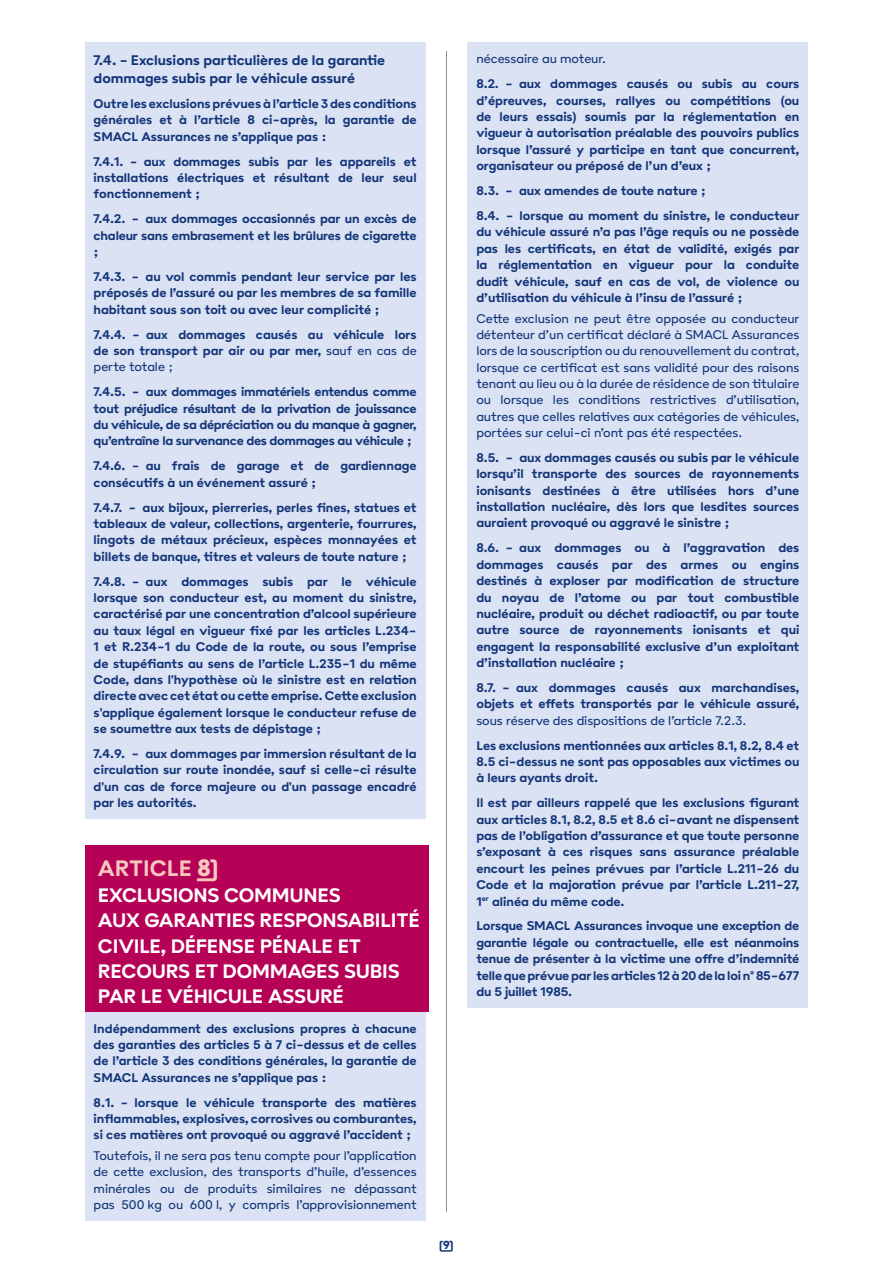
<style>
.page{position:relative;width:893px;height:1263px;background:#fff}
.page>*{position:absolute;margin:0;border:0;box-sizing:border-box;transform-origin:0 0}
.t1{font:700 24.3px "Poligon";color:#f9c6bd}
.t2{font:700 21.15px/25.5px "Poligon";letter-spacing:-.01em;color:#fff}
.t3{font:700 15.15px/18.1px "Poligon";color:#133578}
.t4{font:700 13.65px/16.4px "Poligon";color:#133578;text-align:justify}
.t5{font:13.65px/16.4px "Poligon";color:#133578;text-align:justify}
.t6{font:12px "Poligon Black Link";color:#133578}
.s1{font-weight:400}
.s2{font-family:"Poligon Black Link";font-weight:400}
</style>
<div class="page">
<hr style="left:446px;top:51px;width:1px;height:1161px;background:#859198">
<div style="left:85px;top:42px;width:340px;height:53px;background:#dae2f4"></div>
<div style="left:85px;top:87px;width:340px;height:65px;background:#dae2f4"></div>
<div style="left:85px;top:145px;width:340px;height:65px;background:#dae2f4"></div>
<div style="left:85px;top:202px;width:340px;height:66px;background:#dae2f4"></div>
<div style="left:85px;top:260px;width:340px;height:65px;background:#dae2f4"></div>
<div style="left:85px;top:318px;width:340px;height:65px;background:#dae2f4"></div>
<div style="left:85px;top:375px;width:340px;height:82px;background:#dae2f4"></div>
<div style="left:85px;top:449px;width:340px;height:49px;background:#dae2f4"></div>
<div style="left:85px;top:491px;width:340px;height:81px;background:#dae2f4"></div>
<div style="left:85px;top:565px;width:340px;height:180px;background:#dae2f4"></div>
<div style="left:85px;top:737px;width:340px;height:82px;background:#dae2f4"></div>
<div style="left:85px;top:1012px;width:340px;height:81px;background:#dae2f4"></div>
<div style="left:85px;top:1086px;width:340px;height:65px;background:#dae2f4"></div>
<div style="left:85px;top:1139px;width:340px;height:82px;background:#dae2f4"></div>
<div style="left:85px;top:846px;width:344px;height:166px;background:#b50156"></div>
<div style="left:468px;top:42px;width:340px;height:33px;background:#dae2f4"></div>
<div style="left:468px;top:67px;width:340px;height:115px;background:#dae2f4"></div>
<div style="left:468px;top:174px;width:340px;height:33px;background:#dae2f4"></div>
<div style="left:468px;top:199px;width:340px;height:115px;background:#dae2f4"></div>
<div style="left:468px;top:302px;width:340px;height:147px;background:#dae2f4"></div>
<div style="left:468px;top:441px;width:340px;height:98px;background:#dae2f4"></div>
<div style="left:468px;top:531px;width:340px;height:148px;background:#dae2f4"></div>
<div style="left:468px;top:671px;width:340px;height:65px;background:#dae2f4"></div>
<div style="left:468px;top:729px;width:340px;height:65px;background:#dae2f4"></div>
<div style="left:468px;top:786px;width:340px;height:131px;background:#dae2f4"></div>
<div style="left:468px;top:909px;width:340px;height:99px;background:#dae2f4"></div>
<p class="t3" style="left:94px;top:50px;width:293px">7.4. - Exclusions particulières de la garantie dommages subis par le véhicule assuré</p>
<p class="t4" style="left:94px;top:95px;width:324px">Outre les exclusions prévues à l’article 3 des conditions générales et à l’article 8 ci-après, la garantie de SMACL Assurances ne s’applique pas :</p>
<p class="t4" style="left:94px;top:153px;width:324px">7.4.1. - aux dommages subis par les appareils et installations électriques et résultant de leur seul fonctionnement ;</p>
<p class="t4" style="left:94px;top:210px;width:324px">7.4.2. - aux dommages occasionnés par un excès de chaleur sans embrasement et les brûlures de cigarette ;</p>
<p class="t4" style="left:94px;top:268px;width:324px">7.4.3. - au vol commis pendant leur service par les préposés de l’assuré ou par les membres de sa famille habitant sous son toit ou avec leur complicité ;</p>
<p class="t4" style="left:94px;top:326px;width:324px">7.4.4. - aux dommages causés au véhicule lors de son transport par air ou par mer, <span class="s1">sauf en cas de perte totale ;</span></p>
<p class="t4" style="left:94px;top:383px;width:324px">7.4.5. - aux dommages immatériels entendus comme tout préjudice résultant de la privation de jouissance du véhicule, de sa dépréciation ou du manque à gagner, qu’entraîne la survenance des dommages au véhicule ;</p>
<p class="t4" style="left:94px;top:457px;width:324px">7.4.6. - au frais de garage et de gardiennage consécutifs à un événement assuré ;</p>
<p class="t4" style="left:94px;top:499px;width:324px">7.4.7. - aux bijoux, pierreries, perles fines, statues et tableaux de valeur, collections, argenterie, fourrures, lingots de métaux précieux, espèces monnayées et billets de banque, titres et valeurs de toute nature ;</p>
<p class="t4" style="left:94px;top:573px;width:324px">7.4.8. - aux dommages subis par le véhicule lorsque son conducteur est, au moment du sinistre, caractérisé par une concentration d’alcool supérieure au taux légal en vigueur fixé par les articles L.234- 1 et R.234-1 du Code de la route, ou sous l’emprise de stupéfiants au sens de l’article L.235-1 du même Code, dans l'hypothèse où le sinistre est en relation directe avec cet état ou cette emprise. Cette exclusion s'applique également lorsque le conducteur refuse de se soumettre aux tests de dépistage ;</p>
<p class="t4" style="left:94px;top:745px;width:324px">7.4.9. - aux dommages par immersion résultant de la circulation sur route inondée, sauf si celle-ci résulte d'un cas de force majeure ou d'un passage encadré par les autorités.</p>
<h1 class="t1" style="left:98px;top:853px;width:122px">ARTICLE <span class="s2">8</span></h1>
<h2 class="t2" style="left:98px;top:881px;width:323px">EXCLUSIONS COMMUNES<br>AUX GARANTIES RESPONSABILITÉ<br>CIVILE, DÉFENSE PÉNALE ET<br>RECOURS ET DOMMAGES SUBIS<br>PAR LE VÉHICULE ASSURÉ</h2>
<p class="t4" style="left:94px;top:1020px;width:324px">Indépendamment des exclusions propres à chacune des garanties des articles 5 à 7 ci-dessus et de celles de l’article 3 des conditions générales, la garantie de SMACL Assurances ne s’applique pas :</p>
<p class="t4" style="left:94px;top:1094px;width:324px">8.1. - lorsque le véhicule transporte des matières inflammables, explosives, corrosives ou comburantes, si ces matières ont provoqué ou aggravé l’accident ;</p>
<p class="t5" style="left:94px;top:1147px;width:324px">Toutefois, il ne sera pas tenu compte pour l’application de cette exclusion, des transports d’huile, d’essences minérales ou de produits similaires ne dépassant pas 500 kg ou 600 l, y compris l’approvisionnement</p>
<p class="t6" style="left:439px;top:1237px;width:16px">9</p>
<p class="t5" style="left:476px;top:51px;width:131px">nécessaire au moteur.</p>
<p class="t4" style="left:476px;top:75px;width:324px">8.2. - aux dommages causés ou subis au cours d’épreuves, courses, rallyes ou compétitions (ou de leurs essais) soumis par la réglementation en vigueur à autorisation préalable des pouvoirs publics lorsque l’assuré y participe en tant que concurrent, organisateur ou préposé de l’un d’eux ;</p>
<p class="t4" style="left:476px;top:178px;width:324px;line-height:24.9px">8.3. - aux amendes de toute nature ;<br>8.4. - lorsque au moment du sinistre, le conducteur</p>
<p class="t4" style="left:476px;top:223px;width:324px">du véhicule assuré n’a pas l’âge requis ou ne possède pas les certificats, en état de validité, exigés par la réglementation en vigueur pour la conduite dudit véhicule, sauf en cas de vol, de violence ou d’utilisation du véhicule à l’insu de l’assuré ;</p>
<p class="t5" style="left:476px;top:310px;width:324px">Cette exclusion ne peut être opposée au conducteur détenteur d’un certificat déclaré à SMACL Assurances lors de la souscription ou du renouvellement du contrat, lorsque ce certificat est sans validité pour des raisons tenant au lieu ou à la durée de résidence de son titulaire ou lorsque les conditions restrictives d’utilisation, autres que celles relatives aux catégories de véhicules, portées sur celui-ci n’ont pas été respectées.</p>
<p class="t4" style="left:476px;top:449px;width:324px">8.5. - aux dommages causés ou subis par le véhicule lorsqu’il transporte des sources de rayonnements ionisants destinées à être utilisées hors d’une installation nucléaire, dès lors que lesdites sources auraient provoqué ou aggravé le sinistre ;</p>
<p class="t4" style="left:476px;top:539px;width:324px">8.6. - aux dommages ou à l’aggravation des dommages causés par des armes ou engins destinés à exploser par modification de structure du noyau de l’atome ou par tout combustible nucléaire, produit ou déchet radioactif, ou par toute autre source de rayonnements ionisants et qui engagent la responsabilité exclusive d’un exploitant d’installation nucléaire ;</p>
<p class="t4" style="left:476px;top:679px;width:324px">8.7. - aux dommages causés aux marchandises, objets et effets transportés par le véhicule assuré,</p>
<p class="t5" style="left:476px;top:712px;width:272px">sous réserve des dispositions de l’article 7.2.3.</p>
<p class="t4" style="left:476px;top:737px;width:324px">Les exclusions mentionnées aux articles 8.1, 8.2, 8.4 et 8.5 ci-dessus ne sont pas opposables aux victimes ou à leurs ayants droit.</p>
<p class="t4" style="left:476px;top:794px;width:324px">Il est par ailleurs rappelé que les exclusions figurant aux articles 8.1, 8.2, 8.5 et 8.6 ci-avant ne dispensent pas de l’obligation d’assurance et que toute personne s’exposant à ces risques sans assurance préalable encourt les peines prévues par l’article L.211-26 du Code et la majoration prévue par l’article L.211-27, 1<sup>er</sup> alinéa du même code.</p>
<p class="t4" style="left:476px;top:917px;width:324px">Lorsque SMACL Assurances invoque une exception de garantie légale ou contractuelle, elle est néanmoins tenue de présenter à la victime une offre d’indemnité telle que prévue par les articles 12 à 20 de la loi n° 85-677 du 5 juillet 1985.</p>
</div>
